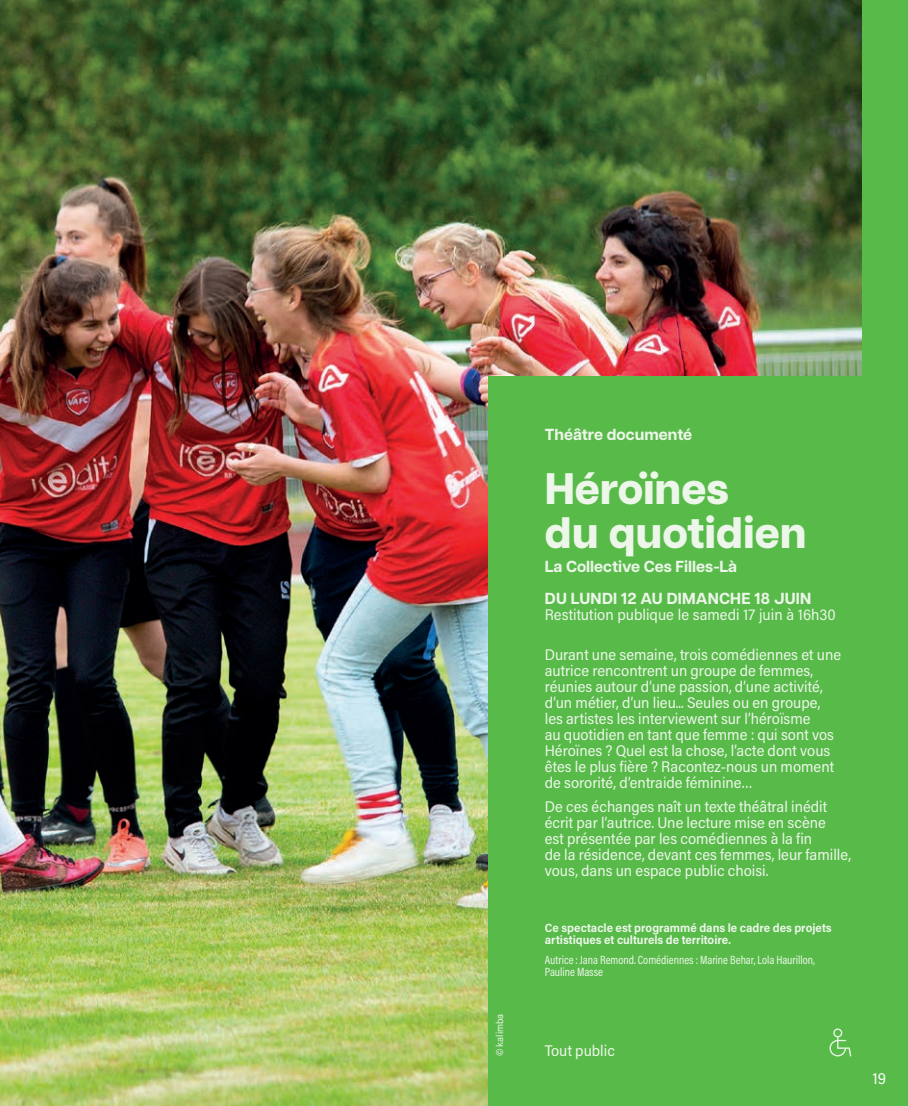
<style>
.page{position:relative;width:908px;height:1106px;background:#fff}
.page>*{position:absolute;margin:0;border:0;box-sizing:border-box;transform-origin:0 0}
.t1{font:800 44px/44px "Articulat CF";color:#ecf6e9}
.t2{font:700 16px/32px "Articulat CF";color:#ecf6e9}
.t3{font:16px "Acumin Pro Semi Cond";color:#fff}
.t4{font:15.6px/16px "Acumin Pro Semi Cond";color:#ecf6e9}
.t5{font:700 12px/12px "Acumin Pro Semi Cond";color:#ecf6e9}
.t6{font:12px/12px "Acumin Pro Cond";color:#ecf6e9}
.t7{font:10px "Acumin Pro Semi Cond";color:#ecf6e9}
</style>
<div class="page">
<img style="left:0;top:0;width:862px;height:1106px">
<div style="left:488px;top:376px;width:419px;height:730px;background:#58ba49"></div>
<svg style="left:829px;top:1028px;width:21px;height:28px"></svg>
<div style="left:862px;top:0;width:45px;height:1106px;background:#58ba49"></div>
<p class="t7" style="left:492px;top:1056px;width:44px;rotate:-90deg">© kalimba</p>
<p class="t2" style="left:544px;top:418px;width:149px">Théâtre documenté</p>
<h1 class="t1" style="left:544px;top:466px;width:263px">Héroïnes<br>du quotidien</h1>
<p class="t2" style="left:544px;top:550px;width:268px">La Collective Ces Filles-Là<br>DU LUNDI 12 AU DIMANCHE 18 JUIN</p>
<p class="t4" style="left:544px;top:606px;width:292px">Restitution publique le samedi 17 juin à 16h30</p>
<p class="t4" style="left:544px;top:646px;width:298px">Durant une semaine, trois comédiennes et une autrice rencontrent un groupe de femmes, réunies autour d’une passion, d’une activité, d’un métier, d’un lieu... Seules ou en groupe, les artistes les interviewent sur l’héroïsme<br>au quotidien en tant que femme : qui sont vos Héroïnes ? Quel est la chose, l’acte dont vous êtes le plus fière ? Racontez-nous un moment de sororité, d’entraide féminine…</p>
<p class="t4" style="left:544px;top:798px;width:308px">De ces échanges naît un texte théâtral inédit écrit par l’autrice. Une lecture mise en scène<br>est présentée par les comédiennes à la fin<br>de la résidence, devant ces femmes, leur famille, vous, dans un espace public choisi.</p>
<p class="t5" style="left:544px;top:921px;width:288px">Ce spectacle est programmé dans le cadre des projets artistiques et culturels de territoire.</p>
<p class="t6" style="left:544px;top:954px;width:271px">Autrice : Jana Remond. Comédiennes : Marine Behar, Lola Haurillon,<br>Pauline Masse</p>
<p class="t4" style="left:544px;top:1042px;width:72px">Tout public</p>
<p class="t3" style="left:872px;top:1067px;width:15px">19</p>
</div>
